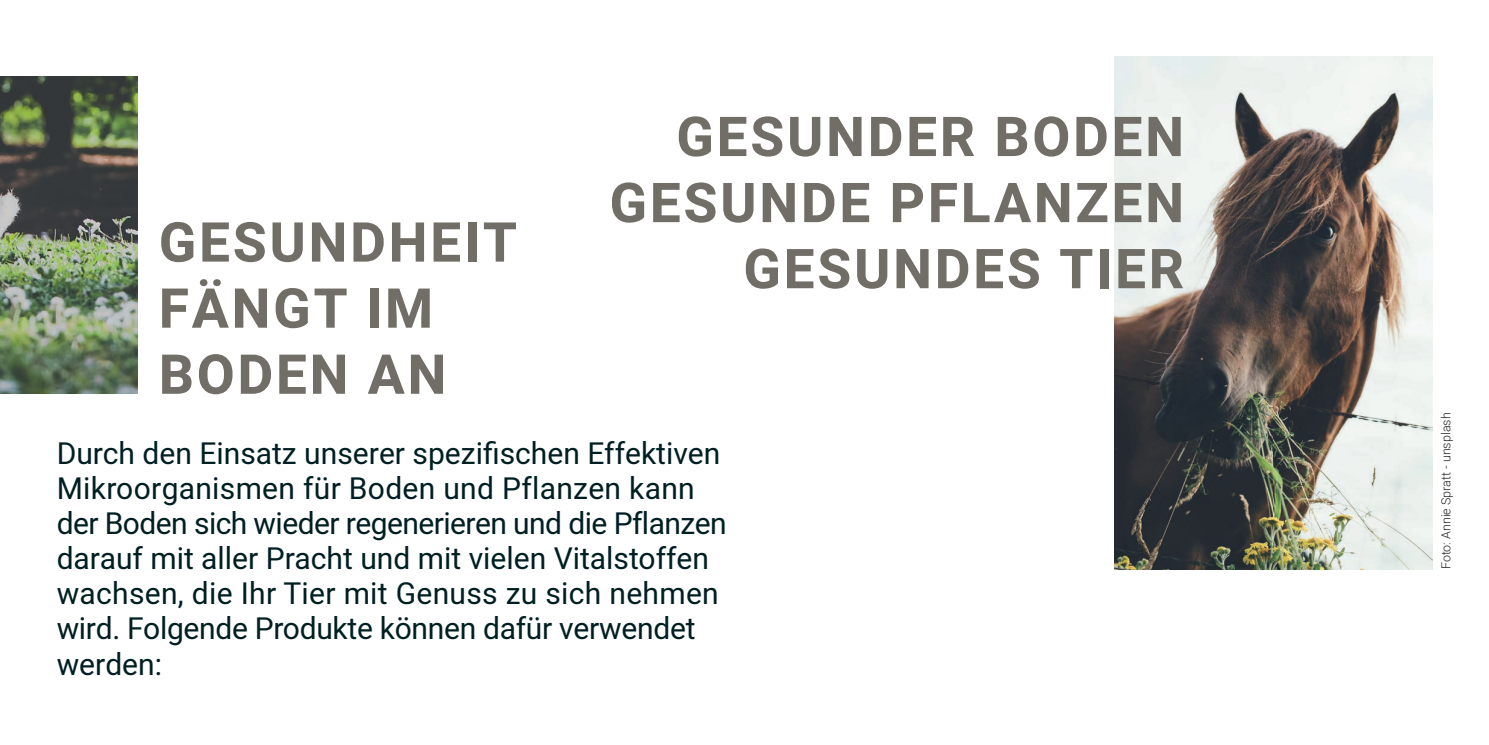
<style>
.page{position:relative;width:1489px;height:745px;background:#fff}
.page>*{position:absolute;margin:0;border:0;box-sizing:border-box;transform-origin:0 0}
.t1{font:700 55px/66px "Heebo";letter-spacing:.05em;color:#706e66}
.t2{font:30px/35px "Heebo";color:#001f23}
.t3{font:300 12.5px "Heebo";color:#231f20}
</style>
<div class="page">
<img style="left:1114px;top:57px;width:317px;height:512px">
<img style="left:0;top:76px;width:137px;height:317px">
<h1 class="t1" style="left:159px;top:210px;width:360px">GESUNDHEIT<br>FÄNGT IM<br>BODEN AN</h1>
<h1 class="t1" style="left:609px;top:105px;width:576px;text-align:right">GESUNDER BODEN<br>GESUNDE PFLANZEN<br>GESUNDES TIER</h1>
<p class="t2" style="left:57px;top:435px;width:671px">Durch den Einsatz unserer spezifischen Effektiven Mikroorganismen für Boden und Pflanzen kann der Boden sich wieder regenerieren und die Pflanzen darauf mit aller Pracht und mit vielen Vitalstoffen wachsen, die Ihr Tier mit Genuss zu sich nehmen wird. Folgende Produkte können dafür verwendet werden:</p>
<p class="t3" style="left:1437px;top:569px;width:158px;rotate:-90deg">Foto: Annie Spratt - unsplash</p>
</div>
